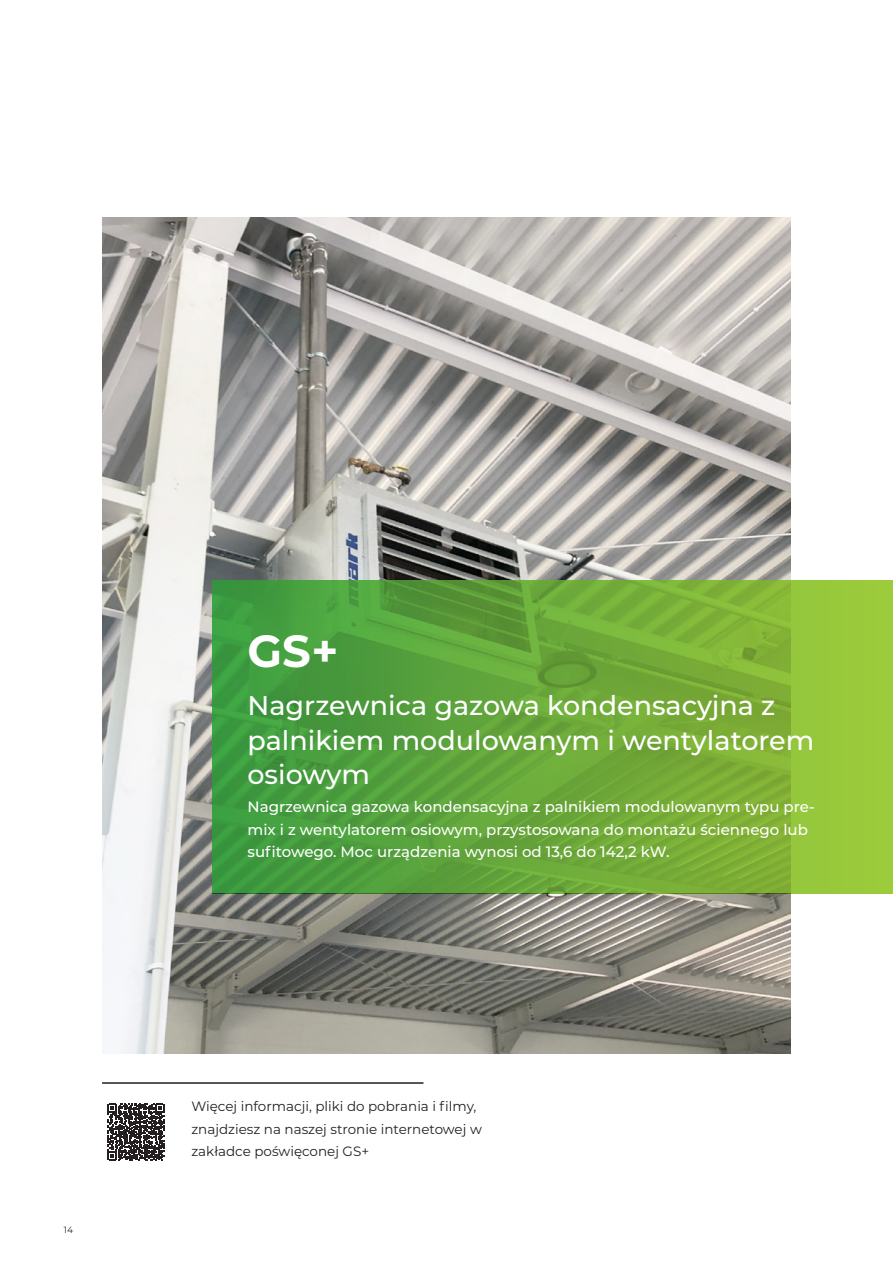
<style>
.page{position:relative;width:893px;height:1263px;background:#fff}
.page>*{position:absolute;margin:0;border:0;box-sizing:border-box;transform-origin:0 0}
.t1{font:700 45px "Montserrat";color:#fff}
.t2{font:500 27px/34.5px "Montserrat";color:#fff}
.t3{font:500 15px/22.5px "Montserrat";color:#fff}
.t4{font:13.5px/22.5px "Montserrat";color:#231f20}
.t5{font:9px "Montserrat";color:#231f20}
</style>
<div class="page">
<img style="left:103px;top:218px;width:687px;height:836px">
<hr style="left:102px;top:1082px;width:321px;height:2px;background:#231f20">
<svg style="left:108px;top:1104px;width:56px;height:56px"></svg>
<svg style="left:213px;top:580px;width:680px;height:313px"></svg>
<p class="t5" style="left:64px;top:1224px;width:11px">14</p>
<p class="t1" style="left:247px;top:618px;width:92px">GS+</p>
<p class="t2" style="left:247px;top:687px;width:568px">Nagrzewnica gazowa kondensacyjna z palnikiem modulowanym i wentylatorem osiowym</p>
<p class="t3" style="left:247px;top:795px;width:569px">Nagrzewnica gazowa kondensacyjna z palnikiem modulowanym typu pre&shy;mix i z wentylatorem osiowym, przystosowana do montażu ściennego lub sufitowego. Moc urządzenia wynosi od 13,6 do 142,2 kW.</p>
<p class="t4" style="left:191px;top:1095px;width:292px">Więcej informacji, pliki do pobrania i filmy, znajdziesz na naszej stronie internetowej w zakładce poświęconej GS+</p>
</div>
